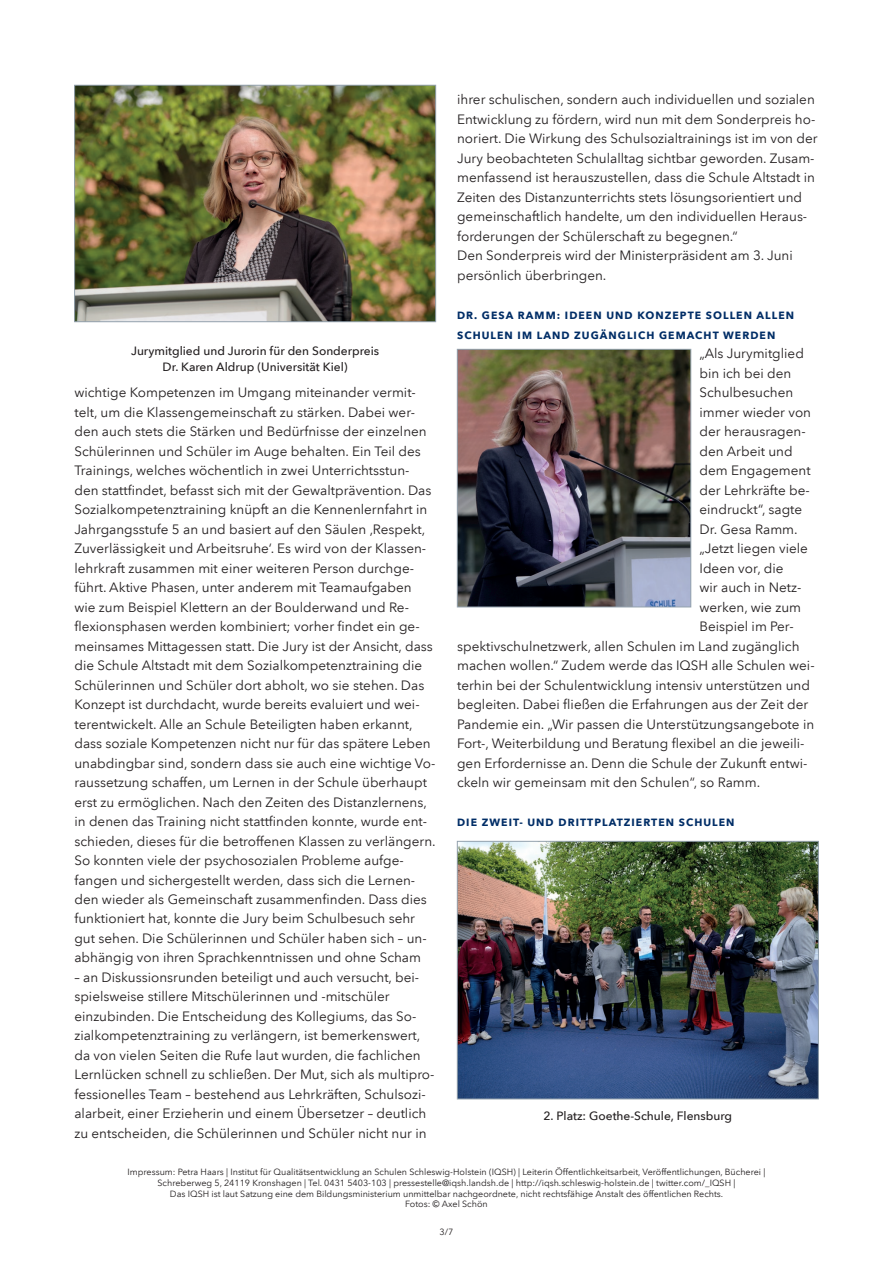
<style>
.page{position:relative;width:893px;height:1263px;background:#fff}
.page>*{position:absolute;margin:0;border:0;box-sizing:border-box;transform-origin:0 0}
.t1{font:13.5px/19.5px "Avenir Next LT Pro";color:#231f20}
.t2{font:500 12px/16.5px "Avenir Next LT Pro";color:#231f20;text-align:center}
.t3{font:700 10.5px/19.5px "Avenir Next LT Pro";letter-spacing:.1em;color:#002d66}
.t4{font:9px/10.8px "Avenir Next LT Pro";color:#231f20;text-align:center}
</style>
<div class="page">
<img style="left:76px;top:87px;width:358px;height:233px">
<div style="left:74px;top:85px;width:362px;height:237px;border:1px solid #94a2ae"></div>
<img style="left:459px;top:843px;width:358px;height:254px">
<div style="left:457px;top:841px;width:362px;height:258px;border:1px solid #94a2ae"></div>
<img style="left:459px;top:351px;width:230px;height:254px">
<div style="left:457px;top:349px;width:234px;height:258px;border:1px solid #94a2ae"></div>
<p class="t2" style="left:131px;top:342px;width:250px">Jurymitglied und Jurorin für den Sonderpreis<br>Dr. Karen Aldrup (Universität Kiel)</p>
<p class="t1" style="left:74px;top:383px;width:363px">wichtige Kompetenzen im Umgang miteinander vermit&shy;telt, um die Klassengemeinschaft zu stärken. Dabei wer&shy;den auch stets die Stärken und Bedürfnisse der einzelnen Schülerinnen und Schüler im Auge behalten. Ein Teil des Trainings, welches wöchentlich in zwei Unterrichtsstun&shy;den stattfindet, befasst sich mit der Gewaltprävention. Das Sozialkompetenztraining knüpft an die Kennenlernfahrt in Jahrgangsstufe 5 an und basiert auf den Säulen ‚Respekt, Zuverlässigkeit und Arbeitsruhe‘. Es wird von der Klassen&shy;lehrkraft zusammen mit einer weiteren Person durchge&shy;führt. Aktive Phasen, unter anderem mit Teamaufgaben wie zum Beispiel Klettern an der Boulderwand und Re&shy;flexionsphasen werden kombiniert; vorher findet ein ge&shy;meinsames Mittagessen statt. Die Jury ist der Ansicht, dass die Schule Altstadt mit dem Sozialkompetenztraining die Schülerinnen und Schüler dort abholt, wo sie stehen. Das Konzept ist durchdacht, wurde bereits evaluiert und wei&shy;terentwickelt. Alle an Schule Beteiligten haben erkannt, dass soziale Kompetenzen nicht nur für das spätere Leben unabdingbar sind, sondern dass sie auch eine wichtige Vo&shy;raussetzung schaffen, um Lernen in der Schule überhaupt erst zu ermöglichen. Nach den Zeiten des Distanzlernens, in denen das Training nicht stattfinden konnte, wurde ent&shy;schieden, dieses für die betroffenen Klassen zu verlängern.<br>So konnten viele der psychosozialen Probleme aufge&shy;fangen und sichergestellt werden, dass sich die Lernen&shy;den wieder als Gemeinschaft zusammenfinden. Dass dies funktioniert hat, konnte die Jury beim Schulbesuch sehr gut sehen. Die Schülerinnen und Schüler haben sich – un&shy;abhängig von ihren Sprachkenntnissen und ohne Scham</p>
<p class="t1" style="left:74px;top:967px;width:362px">– an Diskussionsrunden beteiligt und auch versucht, bei&shy;spielsweise stillere Mitschülerinnen und -mitschüler einzubinden. Die Entscheidung des Kollegiums, das So&shy;zialkompetenztraining zu verlängern, ist bemerkenswert, da von vielen Seiten die Rufe laut wurden, die fachlichen Lernlücken schnell zu schließen. Der Mut, sich als multipro&shy;fessionelles Team – bestehend aus Lehrkräften, Schulsozi&shy;alarbeit, einer Erzieherin und einem Übersetzer – deutlich zu entscheiden, die Schülerinnen und Schüler nicht nur in</p>
<p class="t1" style="left:457px;top:90px;width:362px">ihrer schulischen, sondern auch individuellen und sozialen Entwicklung zu fördern, wird nun mit dem Sonderpreis ho&shy;noriert. Die Wirkung des Schulsozialtrainings ist im von der Jury beobachteten Schulalltag sichtbar geworden. Zusam&shy;menfassend ist herauszustellen, dass die Schule Altstadt in Zeiten des Distanzunterrichts stets lösungsorientiert und gemeinschaftlich handelte, um den individuellen Heraus&shy;forderungen der Schülerschaft zu begegnen.“<br>Den Sonderpreis wird der Ministerpräsident am 3. Juni persönlich überbringen.</p>
<p class="t3" style="left:457px;top:306px;width:338px">DR. GESA RAMM: IDEEN UND KONZEPTE SOLLEN ALLEN<br>SCHULEN IM LAND ZUGÄNGLICH GEMACHT WERDEN</p>
<p class="t1" style="left:699px;top:344px;width:106px">„Als Jurymitglied</p>
<p class="t1" style="left:699px;top:363px;width:93px">bin ich bei den</p>
<p class="t1" style="left:699px;top:383px;width:95px">Schulbesuchen</p>
<p class="t1" style="left:699px;top:402px;width:113px">immer wieder von</p>
<p class="t1" style="left:699px;top:422px;width:108px">der herausragen-</p>
<p class="t1" style="left:699px;top:441px;width:95px">den Arbeit und</p>
<p class="t1" style="left:699px;top:461px;width:113px">dem Engagement</p>
<p class="t1" style="left:699px;top:480px;width:112px">der Lehrkräfte be-</p>
<p class="t1" style="left:699px;top:500px;width:104px">eindruckt“, sagte</p>
<p class="t1" style="left:699px;top:519px;width:100px">Dr. Gesa Ramm.</p>
<p class="t1" style="left:699px;top:539px;width:110px">„Jetzt liegen viele</p>
<p class="t1" style="left:699px;top:558px;width:85px">Ideen vor, die</p>
<p class="t1" style="left:699px;top:578px;width:103px">wir auch in Netz-</p>
<p class="t1" style="left:699px;top:597px;width:103px">werken, wie zum</p>
<p class="t1" style="left:699px;top:617px;width:96px">Beispiel im Per-</p>
<p class="t1" style="left:457px;top:636px;width:344px">spektivschulnetzwerk, allen Schulen im Land zugänglich</p>
<p class="t1" style="left:457px;top:656px;width:359px">machen wollen.“ Zudem werde das IQSH alle Schulen wei-</p>
<p class="t1" style="left:457px;top:675px;width:354px">terhin bei der Schulentwicklung intensiv unterstützen und</p>
<p class="t1" style="left:457px;top:694px;width:353px">begleiten. Dabei fließen die Erfahrungen aus der Zeit der</p>
<p class="t1" style="left:457px;top:714px;width:359px">Pandemie ein. „Wir passen die Unterstützungsangebote in</p>
<p class="t1" style="left:457px;top:733px;width:349px">Fort-, Weiterbildung und Beratung flexibel an die jeweili-</p>
<p class="t1" style="left:457px;top:753px;width:352px">gen Erfordernisse an. Denn die Schule der Zukunft entwi-</p>
<p class="t1" style="left:457px;top:772px;width:305px">ckeln wir gemeinsam mit den Schulen“, so Ramm.</p>
<p class="t3" style="left:457px;top:813px;width:279px">DIE ZWEIT- UND DRITTPLATZIERTEN SCHULEN</p>
<p class="t2" style="left:543px;top:1107px;width:190px">2. Platz: Goethe-Schule, Flensburg</p>
<p class="t4" style="left:127px;top:1166px;width:639px">Impressum: Petra Haars | Institut für Qualitätsentwicklung an Schulen Schleswig-Holstein (IQSH) | Leiterin Öffentlichkeitsarbeit, Veröffentlichungen, Bücherei |<br>Schreberweg 5, 24119 Kronshagen | Tel. 0431 5403-103 | pressestelle@iqsh.landsh.de | http://iqsh.schleswig-holstein.de | twitter.com/_IQSH |<br>Das IQSH ist laut Satzung eine dem Bildungsministerium unmittelbar nachgeordnete, nicht rechtsfähige Anstalt des öffentlichen Rechts.</p>
<p class="t4" style="left:405px;top:1199px;width:84px">Fotos: © Axel Schön</p>
<p class="t4" style="left:440px;top:1227px;width:15px">3/7</p>
</div>
